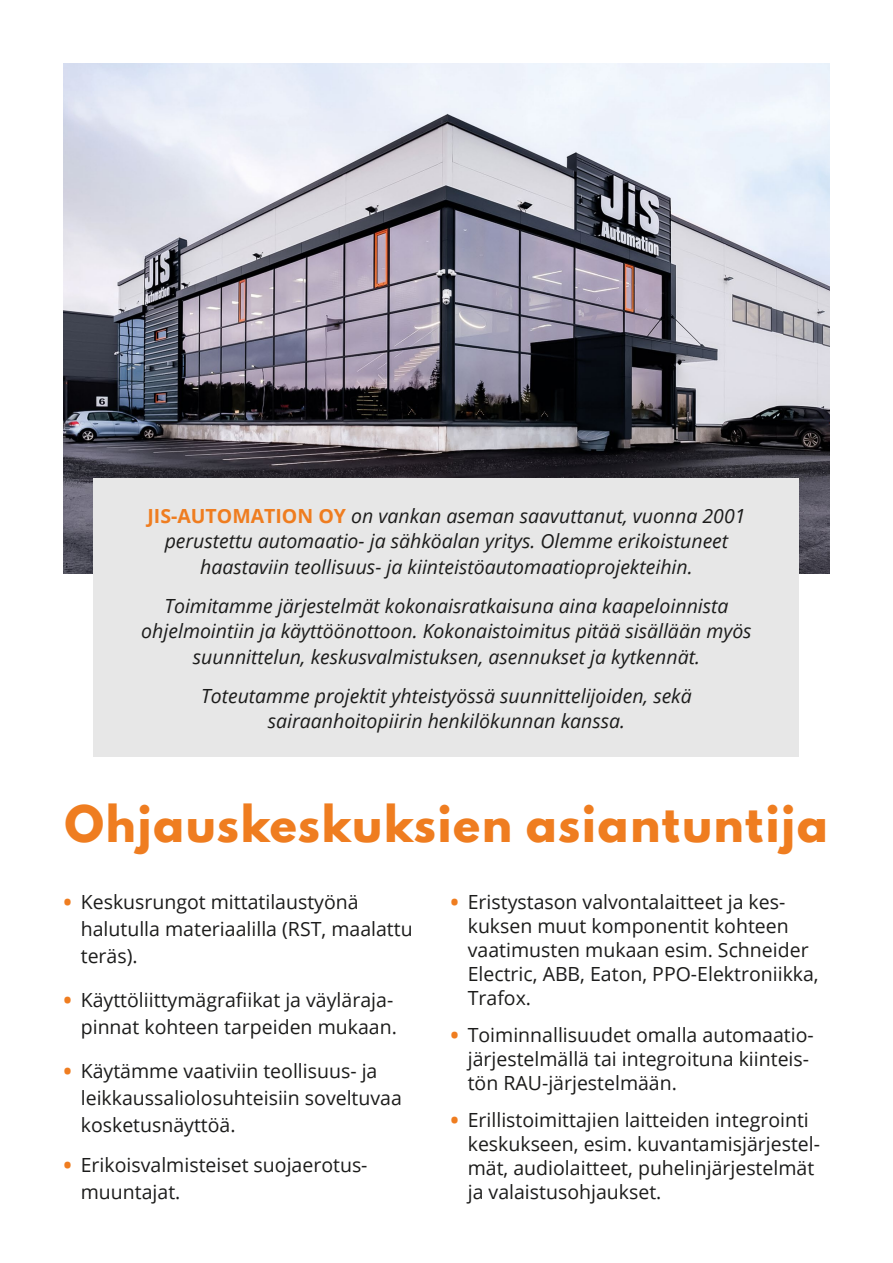
<style>
.page{position:relative;width:893px;height:1263px;background:#fff}
.page>*{position:absolute;margin:0;border:0;box-sizing:border-box;transform-origin:0 0}
._2_otsikko{font:800 44.85px "Spartan";color:#ef7d20}
.t1{font:19.5px/24px "Open Sans";color:#1c1c1b}
.leipis{font:italic 19.5px/25.5px "Open Sans";color:#1c1c1b;text-align:center}
.s1{font-weight:700;font-style:normal;color:#ef7d20}
.s2{font-weight:800;color:#ef7d20}
</style>
<div class="page">
<img style="left:64px;top:64px;width:765px;height:510px">
<div style="left:94px;top:479px;width:705px;height:278px;background:#e7e7e7"></div>
<p class="leipis" style="left:147px;top:502px;width:600px"><span class="s1">JIS-AUTOMATION OY</span> on vankan aseman saavuttanut, vuonna 2001 perustettu automaatio- ja sähköalan yritys. Olemme erikoistuneet haastaviin teollisuus- ja kiinteistöautomaatioprojekteihin.</p>
<p class="leipis" style="left:141px;top:592px;width:612px">Toimitamme järjestelmät kokonaisratkaisuna aina kaapeloinnista ohjelmointiin ja käyttöönottoon. Kokonaistoimitus pitää sisällään myös suunnittelun, keskusvalmistuksen, asennukset ja kytkennät.</p>
<p class="leipis" style="left:201px;top:682px;width:492px">Toteutamme projektit yhteistyössä suunnittelijoiden, sekä sairaanhoitopiirin henkilökunnan kanssa.</p>
<p class="_2_otsikko" style="left:64px;top:791px;width:767px">Ohjauskeskuksien asiantuntija</p>
<p class="t1" style="left:81px;top:888px;width:333px;line-height:27px;text-indent:-17px"><span class="s2">•</span> Keskusrungot mittatilaustyönä halutulla materiaalilla (RST, maalattu teräs).</p>
<p class="t1" style="left:64px;top:986px;width:335px;line-height:27px;text-align:right"><span class="s2">•</span> Käyttöliittymägrafiikat ja väyläraja&shy;pinnat kohteen tarpeiden mukaan.</p>
<p class="t1" style="left:81px;top:1057px;width:323px;line-height:27px;text-indent:-17px"><span class="s2">•</span> Käytämme vaativiin teollisuus- ja leikkaussaliolosuhteisiin soveltuvaa kosketusnäyttöä.</p>
<p class="t1" style="left:81px;top:1151px;width:288px;line-height:27px;text-indent:-17px"><span class="s2">•</span> Erikoisvalmisteiset suojaerotus&shy;muuntajat.</p>
<p class="t1" style="left:468px;top:890px;width:352px;text-indent:-17px"><span class="s2">•</span> Eristystason valvontalaitteet ja kes&shy;kuksen muut komponentit kohteen vaatimusten mukaan esim. Schneider<br>Electric, ABB, Eaton, PPO-Elektroniikka,<br>Trafox.</p>
<p class="t1" style="left:468px;top:1023px;width:347px;text-indent:-17px"><span class="s2">•</span> Toiminnallisuudet omalla automaatio&shy;järjestelmällä tai integroituna kiinteis&shy;tön RAU-järjestelmään.</p>
<p class="t1" style="left:468px;top:1107px;width:354px;text-indent:-17px"><span class="s2">•</span> Erillistoimittajien laitteiden integrointi keskukseen, esim. kuvantamisjärjestel&shy;mät, audiolaitteet, puhelinjärjestelmät ja valaistusohjaukset.</p>
</div>
